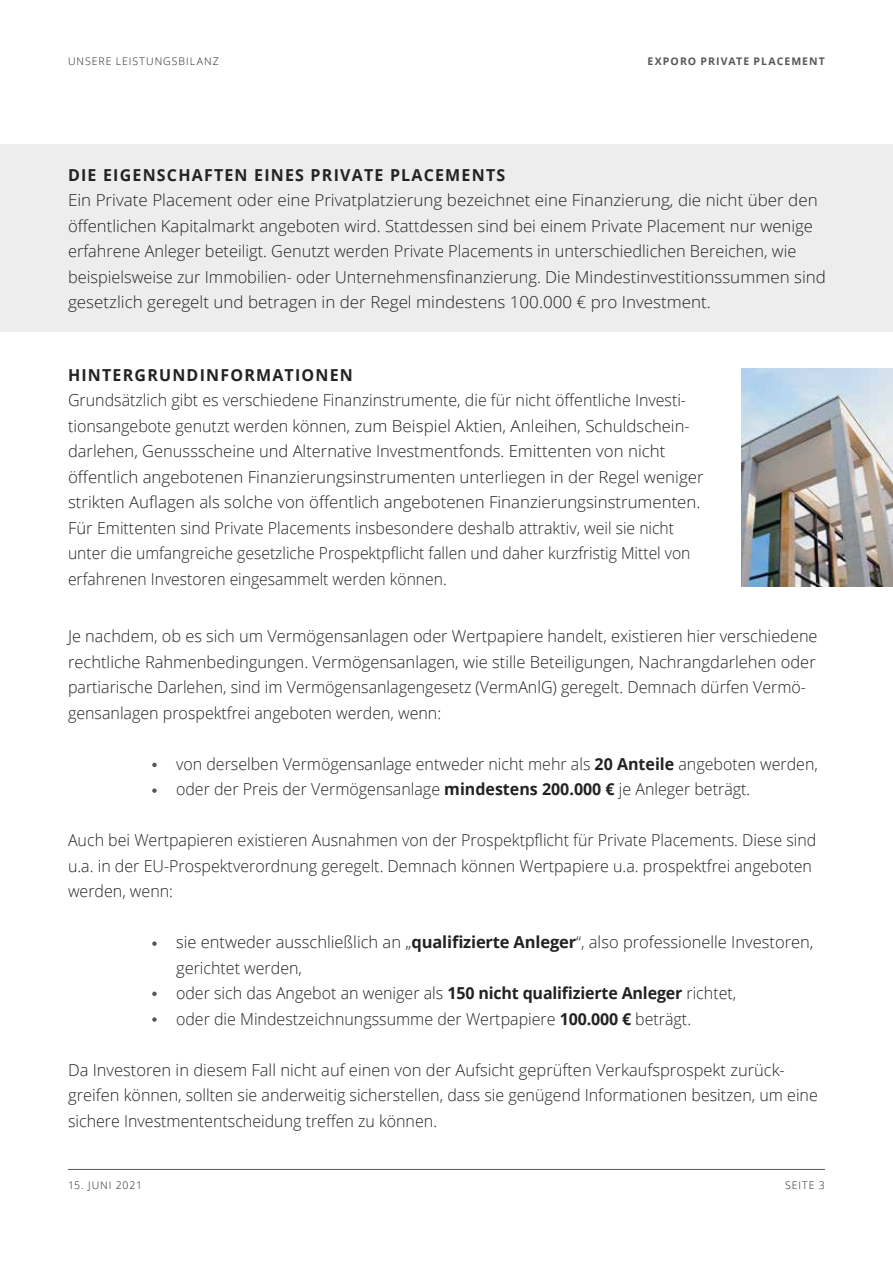
<style>
.page{position:relative;width:893px;height:1263px;background:#fff}
.page>*{position:absolute;margin:0;border:0;box-sizing:border-box;transform-origin:0 0}
.t1{font:300 16.5px/25.5px "Open Sans";color:#212222}
.t2{font:700 16.5px "Open Sans";letter-spacing:.075em;color:#212222}
.t3{font:300 10.5px "Open Sans";letter-spacing:.095em;color:#212222}
.t4{font:700 10.5px "Open Sans";letter-spacing:.105em;color:#575756}
.s1{font-weight:700}
</style>
<div class="page">
<hr style="left:68px;top:1169px;width:757px;height:1px;background:#575756">
<div style="left:0;top:145px;width:893px;height:187px;background:#ededed"></div>
<svg style="left:152px;top:763px;width:5px;height:4px"></svg>
<img style="left:741px;top:368px;width:152px;height:219px">
<svg style="left:152px;top:788px;width:5px;height:5px"></svg>
<svg style="left:152px;top:941px;width:5px;height:5px"></svg>
<svg style="left:152px;top:991px;width:5px;height:5px"></svg>
<svg style="left:152px;top:1017px;width:5px;height:5px"></svg>
<p class="t3" style="left:68px;top:54px;width:152px">UNSERE LEISTUNGSBILANZ</p>
<p class="t4" style="left:648px;top:54px;width:179px">EXPORO PRIVATE PLACEMENT</p>
<p class="t2" style="left:68px;top:163px;width:439px">DIE EIGENSCHAFTEN EINES PRIVATE PLACEMENTS</p>
<p class="t1" style="left:68px;top:187px;width:759px">Ein Private Placement oder eine Privatplatzierung bezeichnet eine Finanzierung, die nicht über den öffentlichen Kapitalmarkt angeboten wird. Stattdessen sind bei einem Private Placement nur wenige erfahrene Anleger beteiligt. Genutzt werden Private Placements in unterschiedlichen Bereichen, wie beispielsweise zur Immobilien- oder Unternehmensfinanzierung. Die Mindestinvestitionssummen sind gesetzlich geregelt und betragen in der Regel mindestens 100.000 € pro Investment.</p>
<p class="t2" style="left:68px;top:363px;width:286px">HINTERGRUNDINFORMATIONEN</p>
<p class="t1" style="left:68px;top:387px;width:637px">Grundsätzlich gibt es verschiedene Finanzinstrumente, die für nicht öffentliche Investi&shy;tionsangebote genutzt werden können, zum Beispiel Aktien, Anleihen, Schuldschein&shy;darlehen, Genussscheine und Alternative Investmentfonds. Emittenten von nicht öffentlich angebotenen Finanzierungsinstrumenten unterliegen in der Regel weniger strikten Auflagen als solche von öffentlich angebotenen Finanzierungsinstrumenten.<br>Für Emittenten sind Private Placements insbesondere deshalb attraktiv, weil sie nicht unter die umfangreiche gesetzliche Prospektpflicht fallen und daher kurzfristig Mittel von erfahrenen Investoren eingesammelt werden können.</p>
<p class="t1" style="left:68px;top:623px;width:751px">Je nachdem, ob es sich um Vermögensanlagen oder Wertpapiere handelt, existieren hier verschiedene rechtliche Rahmenbedingungen. Vermögensanlagen, wie stille Beteiligungen, Nachrangdarlehen oder partiarische Darlehen, sind im Vermögensanlagengesetz (VermAnlG) geregelt. Demnach dürfen Vermö&shy;gensanlagen prospektfrei angeboten werden, wenn:</p>
<p class="t1" style="left:176px;top:750px;width:643px">von derselben Vermögensanlage entweder nicht mehr als <span class="s1">20 Anteile</span> angeboten werden, oder der Preis der Vermögensanlage <span class="s1">mindestens 200.000 €</span> je Anleger beträgt.</p>
<p class="t1" style="left:68px;top:827px;width:750px">Auch bei Wertpapieren existieren Ausnahmen von der Prospektpflicht für Private Placements. Diese sind u.a. in der EU-Prospektverordnung geregelt. Demnach können Wertpapiere u.a. prospektfrei angeboten werden, wenn:</p>
<p class="t1" style="left:176px;top:929px;width:639px">sie entweder ausschließlich an „<span class="s1">qualifizierte Anleger</span>“, also professionelle Investoren, gerichtet werden,<br>oder sich das Angebot an weniger als <span class="s1">150 nicht qualifizierte Anleger</span> richtet,<br>oder die Mindestzeichnungssumme der Wertpapiere <span class="s1">100.000 €</span> beträgt.</p>
<p class="t1" style="left:68px;top:1056px;width:751px">Da Investoren in diesem Fall nicht auf einen von der Aufsicht geprüften Verkaufsprospekt zurück&shy;greifen können, sollten sie anderweitig sicherstellen, dass sie genügend Informationen besitzen, um eine sichere Investmententscheidung treffen zu können.</p>
<p class="t3" style="left:68px;top:1178px;width:75px">15. JUNI 2021</p>
<p class="t3" style="left:785px;top:1178px;width:41px">SEITE 3</p>
</div>
